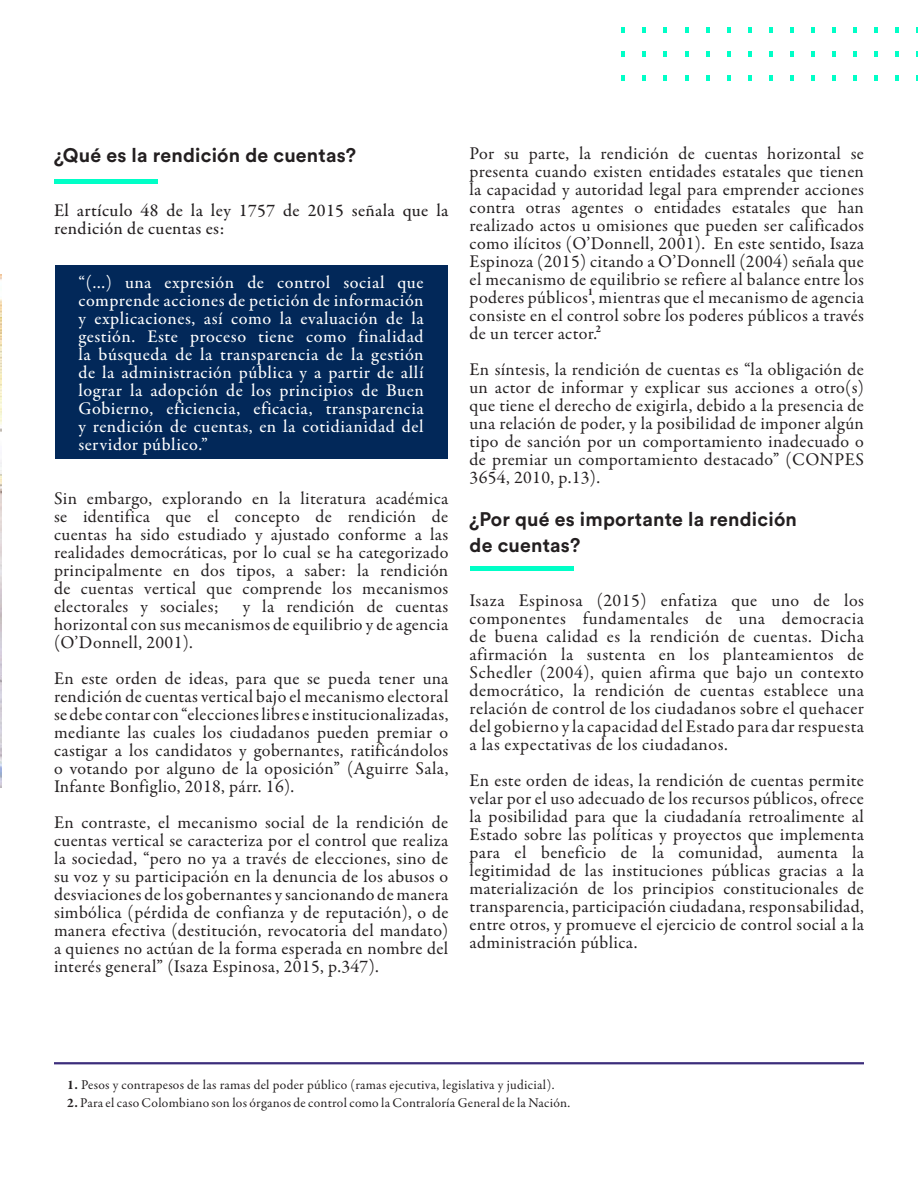
<style>
.page{position:relative;width:918px;height:1188px;background:#fff}
.page>*{position:absolute;margin:0;border:0;box-sizing:border-box;transform-origin:0 0}
.t1{font:700 19.5px "Circular Std";letter-spacing:.01em;color:#231f20}
.t2{font:18px/18px "Garamond Premr Pro";letter-spacing:.02em;color:#231f20;text-align:justify}
.t3{font:500 18px/18px "Garamond Premr Pro";letter-spacing:.03em;color:#fff;text-align:justify}
.t4{font:500 18px/18px "Garamond Premr Pro";letter-spacing:.02em;color:#231f20}
.t5{font:13.5px "Garamond Premr Pro";letter-spacing:.02em;color:#231f20}
.t6{font:700 10.5px "Garamond Premr Pro";color:#231f20}
.s1{font-weight:700}
</style>
<div class="page">
<div style="left:55px;top:266px;width:393px;height:193px;background:#022859"></div>
<hr style="left:54px;top:179px;width:104px;height:4px;background:#00ffc7">
<hr style="left:54px;top:1062px;width:810px;height:2px;background:#3c2d7b">
<hr style="left:470px;top:567px;width:104px;height:4px;background:#00ffc7">
<svg style="left:621px;top:27px;width:4px;height:6px"></svg>
<svg style="left:621px;top:51px;width:4px;height:6px"></svg>
<svg style="left:621px;top:75px;width:4px;height:6px"></svg>
<svg style="left:642px;top:27px;width:4px;height:6px"></svg>
<svg style="left:642px;top:51px;width:4px;height:6px"></svg>
<svg style="left:642px;top:75px;width:4px;height:6px"></svg>
<svg style="left:663px;top:27px;width:4px;height:6px"></svg>
<svg style="left:663px;top:51px;width:4px;height:6px"></svg>
<svg style="left:663px;top:75px;width:4px;height:6px"></svg>
<svg style="left:685px;top:27px;width:3px;height:6px"></svg>
<svg style="left:685px;top:51px;width:3px;height:6px"></svg>
<svg style="left:685px;top:75px;width:3px;height:6px"></svg>
<svg style="left:706px;top:27px;width:4px;height:6px"></svg>
<svg style="left:706px;top:51px;width:4px;height:6px"></svg>
<svg style="left:706px;top:75px;width:4px;height:6px"></svg>
<svg style="left:727px;top:27px;width:4px;height:6px"></svg>
<svg style="left:727px;top:51px;width:4px;height:6px"></svg>
<svg style="left:727px;top:75px;width:4px;height:6px"></svg>
<svg style="left:748px;top:27px;width:4px;height:6px"></svg>
<svg style="left:748px;top:51px;width:4px;height:6px"></svg>
<svg style="left:748px;top:75px;width:4px;height:6px"></svg>
<svg style="left:769px;top:27px;width:4px;height:6px"></svg>
<svg style="left:769px;top:51px;width:4px;height:6px"></svg>
<svg style="left:769px;top:75px;width:4px;height:6px"></svg>
<svg style="left:790px;top:27px;width:4px;height:6px"></svg>
<svg style="left:790px;top:51px;width:4px;height:6px"></svg>
<svg style="left:790px;top:75px;width:4px;height:6px"></svg>
<svg style="left:811px;top:27px;width:4px;height:6px"></svg>
<svg style="left:811px;top:51px;width:4px;height:6px"></svg>
<svg style="left:811px;top:75px;width:4px;height:6px"></svg>
<svg style="left:832px;top:27px;width:4px;height:6px"></svg>
<svg style="left:832px;top:51px;width:4px;height:6px"></svg>
<svg style="left:832px;top:75px;width:4px;height:6px"></svg>
<svg style="left:853px;top:27px;width:4px;height:6px"></svg>
<svg style="left:853px;top:51px;width:4px;height:6px"></svg>
<svg style="left:853px;top:75px;width:4px;height:6px"></svg>
<svg style="left:874px;top:27px;width:4px;height:6px"></svg>
<svg style="left:874px;top:51px;width:4px;height:6px"></svg>
<svg style="left:874px;top:75px;width:4px;height:6px"></svg>
<svg style="left:895px;top:27px;width:4px;height:6px"></svg>
<svg style="left:895px;top:51px;width:4px;height:6px"></svg>
<svg style="left:895px;top:75px;width:4px;height:6px"></svg>
<svg style="left:916px;top:27px;width:2px;height:6px"></svg>
<svg style="left:916px;top:51px;width:2px;height:6px"></svg>
<svg style="left:916px;top:75px;width:2px;height:6px"></svg>
<img style="left:0;top:274px;width:1px;height:514px">
<p class="t1" style="left:54px;top:142px;width:304px">¿Qué es la rendición de cuentas?</p>
<p class="t4" style="left:54px;top:201px;width:396px">El artículo 48 de la ley 1757 de 2015 señala que la rendición de cuentas es:</p>
<p class="t3" style="left:78px;top:273px;width:347px">“(…) una expresión de control social que comprende acciones de petición de información y explicaciones, así como la evaluación de la gestión. Este proceso tiene como finalidad la búsqueda de la transparencia de la gestión de la administración pública y a partir de allí lograr la adopción de los principios de Buen Gobierno, eficiencia, eficacia, transparencia y rendición de cuentas, en la cotidianidad del servidor público.”</p>
<p class="t2" style="left:54px;top:489px;width:396px">Sin embargo, explorando en la literatura académica se identifica que el concepto de rendición de cuentas ha sido estudiado y ajustado conforme a las realidades democráticas, por lo cual se ha categorizado principalmente en dos tipos, a saber: la rendición de cuentas vertical que comprende los mecanismos electorales y sociales;</p>
<p class="t2" style="left:54px;top:597px;width:396px;text-indent:189px">y la rendición de cuentas horizontal con sus mecanismos de equilibrio y de agencia (O’Donnell, 2001).</p>
<p class="t2" style="left:54px;top:669px;width:396px">En este orden de ideas, para que se pueda tener una rendición de cuentas vertical bajo el mecanismo electoral se debe contar con “elecciones libres e institucionalizadas, mediante las cuales los ciudadanos pueden premiar o castigar a los candidatos y gobernantes, ratificándolos o votando por alguno de la oposición” (Aguirre Sala, Infante Bonfiglio, 2018, párr. 16).</p>
<p class="t2" style="left:54px;top:813px;width:396px">En contraste, el mecanismo social de la rendición de cuentas vertical se caracteriza por el control que realiza la sociedad, “pero no ya a través de elecciones, sino de su voz y su participación en la denuncia de los abusos o desviaciones de los gobernantes y sancionando de manera simbólica (pérdida de confianza y de reputación), o de manera efectiva (destitución, revocatoria del mandato) a quienes no actúan de la forma esperada en nombre del interés general” (Isaza Espinosa, 2015, p.347).</p>
<p class="t2" style="left:470px;top:144px;width:396px">Por su parte, la rendición de cuentas horizontal se presenta cuando existen entidades estatales que tienen la capacidad y autoridad legal para emprender acciones contra otras agentes o entidades estatales que han realizado actos u omisiones que pueden ser calificados como ilícitos (O’Donnell, 2001). En este sentido, Isaza Espinoza (2015) citando a O’Donnell (2004) señala que el mecanismo de equilibrio se refiere al balance entre los poderes públicos , mientras que el mecanismo de agencia consiste en el control sobre los poderes públicos a través de un tercer actor.</p>
<p class="t2" style="left:470px;top:360px;width:396px">En síntesis, la rendición de cuentas es “la obligación de un actor de informar y explicar sus acciones a otro(s) que tiene el derecho de exigirla, debido a la presencia de una relación de poder, y la posibilidad de imponer algún tipo de sanción por un comportamiento inadecuado o de premiar un comportamiento destacado” (CONPES 3654, 2010, p.13).</p>
<p class="t1" style="left:470px;top:507px;width:329px">¿Por qué es importante la rendición</p>
<p class="t1" style="left:470px;top:532px;width:112px">de cuentas?</p>
<p class="t6" style="left:588px;top:286px;width:7px">1</p>
<p class="t6" style="left:596px;top:323px;width:7px">2</p>
<p class="t2" style="left:470px;top:591px;width:396px">Isaza Espinosa (2015) enfatiza que uno de los componentes fundamentales de una democracia de buena calidad es la rendición de cuentas. Dicha afirmación la sustenta en los planteamientos de Schedler (2004), quien afirma que bajo un contexto democrático, la rendición de cuentas establece una relación de control de los ciudadanos sobre el quehacer del gobierno y la capacidad del Estado para dar respuesta a las expectativas de los ciudadanos.</p>
<p class="t2" style="left:470px;top:771px;width:396px">En este orden de ideas, la rendición de cuentas permite velar por el uso adecuado de los recursos públicos, ofrece la posibilidad para que la ciudadanía retroalimente al Estado sobre las políticas y proyectos que implementa para el beneficio de la comunidad, aumenta la legitimidad de las instituciones públicas gracias a la materialización de los principios constitucionales de transparencia, participación ciudadana, responsabilidad, entre otros, y promueve el ejercicio de control social a la administración pública.</p>
<p class="t5" style="left:67px;top:1076px;width:489px"><span class="s1">1.</span> Pesos y contrapesos de las ramas del poder público (ramas ejecutiva, legislativa y judicial).</p>
<p class="t5" style="left:67px;top:1094px;width:504px"><span class="s1">2.</span> Para el caso Colombiano son los órganos de control como la Contraloría General de la Nación.</p>
</div>
